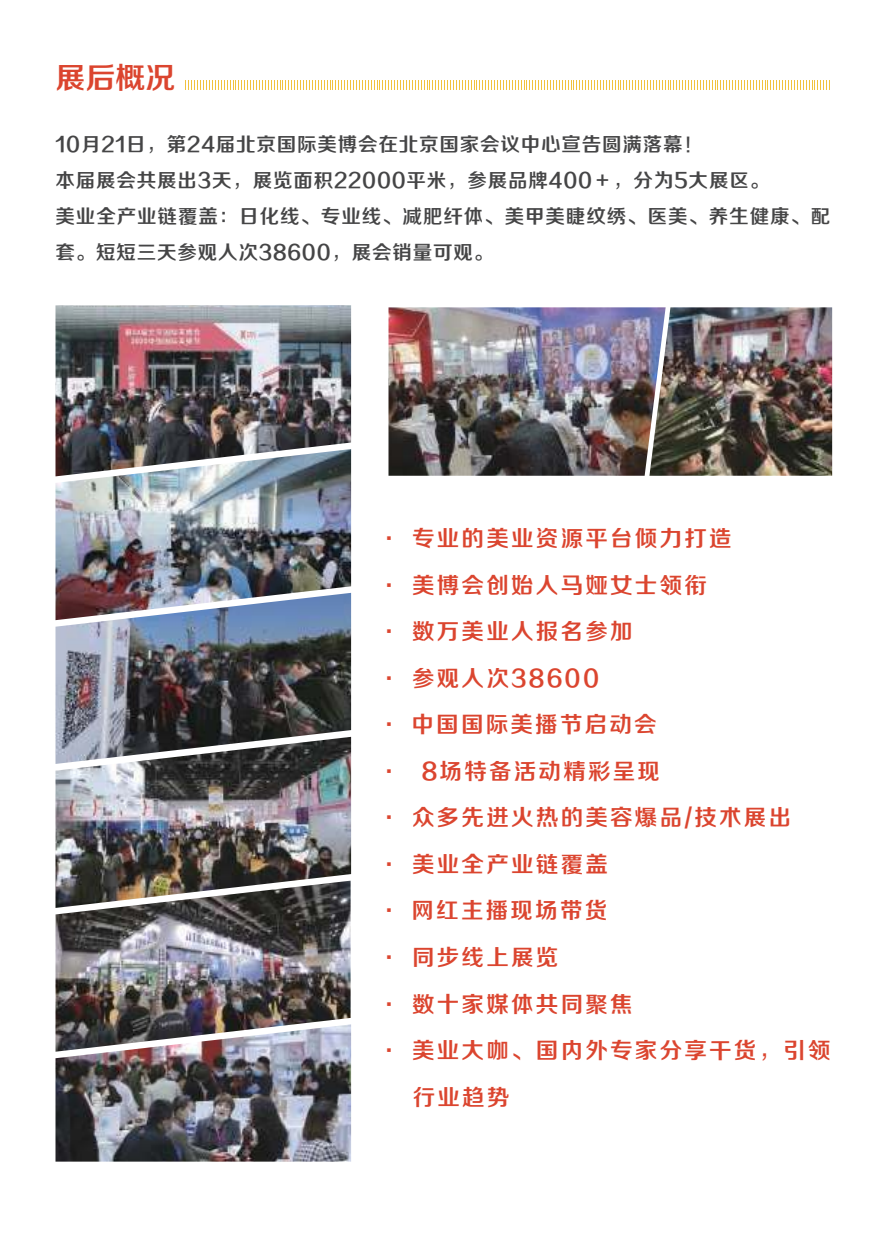
<style>
.page{position:relative;width:893px;height:1238px;background:#fff}
.page>*{position:absolute;margin:0;border:0;box-sizing:border-box;transform-origin:0 0}
.t1{font:30px "FZZZHONGJW GB1 0";color:#db452f}
.t2{font:22.5px "FZZZHONGJW GB1 0";letter-spacing:.1em;color:#db452f}
.t3{font:19.5px/36px "FZZZHONGJW GB1 0";letter-spacing:.045em;color:#454546}
</style>
<div class="page">
<svg style="left:188px;top:80px;width:642px;height:10px"></svg>
<img style="left:388px;top:307px;width:261px;height:168px">
<img style="left:649px;top:307px;width:183px;height:168px">
<img style="left:55px;top:305px;width:296px;height:144px">
<img style="left:55px;top:449px;width:296px;height:144px">
<img style="left:55px;top:593px;width:296px;height:143px">
<img style="left:55px;top:736px;width:296px;height:144px">
<img style="left:55px;top:880px;width:296px;height:144px">
<img style="left:55px;top:1024px;width:296px;height:137px">
<h1 class="t1" style="left:55px;top:61px;width:121px">展后概况</h1>
<p class="t3" style="left:55px;top:127px;width:776px">10月21日，第24届北京国际美博会在北京国家会议中心宣告圆满落幕！<br>本届展会共展出3天，展览面积22000平米，参展品牌400＋，分为5大展区。<br>美业全产业链覆盖：日化线、专业线、减肥纤体、美甲美睫纹绣、医美、养生健康、配套。短短三天参观人次38600，展会销量可观。</p>
<p class="t2" style="left:378px;top:526px;width:355px">· 专业的美业资源平台倾力打造</p>
<p class="t2" style="left:378px;top:572px;width:331px">· 美博会创始人马娅女士领衔</p>
<p class="t2" style="left:378px;top:619px;width:256px">· 数万美业人报名参加</p>
<p class="t2" style="left:378px;top:665px;width:223px">· 参观人次38600</p>
<p class="t2" style="left:378px;top:712px;width:281px">· 中国国际美播节启动会</p>
<p class="t2" style="left:378px;top:758px;width:284px">· 8场特备活动精彩呈现</p>
<p class="t2" style="left:378px;top:805px;width:415px">· 众多先进火热的美容爆品/技术展出</p>
<p class="t2" style="left:378px;top:851px;width:232px">· 美业全产业链覆盖</p>
<p class="t2" style="left:378px;top:898px;width:231px">· 网红主播现场带货</p>
<p class="t2" style="left:378px;top:944px;width:182px">· 同步线上展览</p>
<p class="t2" style="left:378px;top:991px;width:256px">· 数十家媒体共同聚焦</p>
<p class="t2" style="left:378px;top:1037px;width:454px">· 美业大咖、国内外专家分享干货，引领</p>
<p class="t2" style="left:413px;top:1084px;width:98px">行业趋势</p>
</div>
